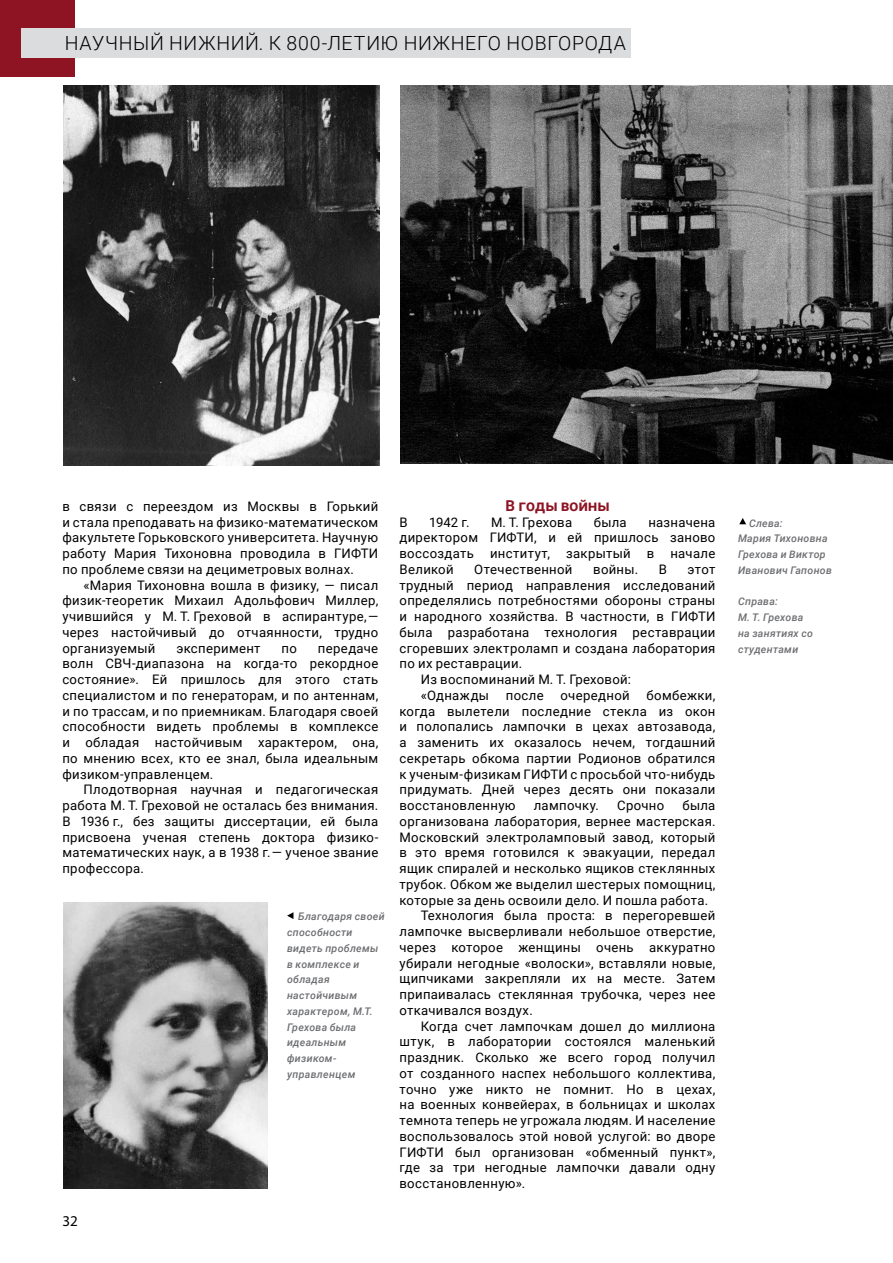
<style>
.page{position:relative;width:893px;height:1263px;background:#fff}
.page>*{position:absolute;margin:0;border:0;box-sizing:border-box;transform-origin:0 0}
.t1{font:300 19.5px "Roboto";letter-spacing:.03em;color:#000}
.t2{font:700 15px "Roboto";color:#8e1423}
.t3{font:15px "Myriad Pro";color:#000}
.t4{font:13.2px/15.8px "Roboto";letter-spacing:.025em;color:#000;text-align:justify}
.t5{font:italic 500 10.5px/15.8px "Roboto";letter-spacing:.03em;color:#6d6e71}
</style>
<div class="page">
<img style="left:401px;top:86px;width:492px;height:378px">
<div style="left:0;top:0;width:75px;height:77px;background:#8e1423"></div>
<div style="left:21px;top:28px;width:610px;height:29px;background:#dbdcde"></div>
<img style="left:64px;top:85px;width:316px;height:381px">
<img style="left:63px;top:902px;width:204px;height:286px">
<svg style="left:287px;top:912px;width:6px;height:7px"></svg>
<svg style="left:739px;top:518px;width:7px;height:6px"></svg>
<h1 class="t1" style="left:65px;top:29px;width:563px">НАУЧНЫЙ НИЖНИЙ. К 800-ЛЕТИЮ НИЖНЕГО НОВГОРОДА</h1>
<p class="t4" style="left:62px;top:498px;width:317px">в связи с переездом из Москвы в Горький и стала преподавать на физико-математическом факультете Горьковского университета. Научную работу Мария Тихоновна проводила в ГИФТИ по проблеме связи на дециметровых волнах.</p>
<p class="t4" style="left:62px;top:576px;width:317px;text-indent:21px">«Мария Тихоновна вошла в физику, — писал физик-теоретик Михаил Адольфович Миллер, учившийся у М. Т. Греховой в аспирантуре, — через настойчивый до отчаянности, трудно организуемый</p>
<p class="t4" style="left:62px;top:639px;width:317px;text-indent:255px">передаче волн СВЧ-диапазона на когда-то рекордное состояние». Ей пришлось для этого стать специалистом и по генераторам, и по антеннам, и по трассам, и по приемникам. Благодаря своей способности видеть проблемы в комплексе и обладая настойчивым характером, она, по мнению всех, кто ее знал, была идеальным физиком-управленцем.</p>
<p class="t4" style="left:62px;top:781px;width:317px;text-indent:21px">Плодотворная научная и педагогическая работа М. Т. Греховой не осталась без внимания.<br>В 1936 г., без защиты диссертации, ей была присвоена ученая степень доктора физико&shy;математических наук, а в 1938 г. — ученое звание профессора.</p>
<p class="t4" style="left:177px;top:639px;width:86px">эксперимент</p>
<p class="t4" style="left:282px;top:639px;width:17px">по</p>
<p class="t3" style="left:62px;top:1211px;width:17px">32</p>
<p class="t5" style="left:287px;top:908px;width:99px;text-indent:11px">Благодаря своей способности видеть проблемы в комплексе и обладая настойчивым характером, М.Т.<br>Грехова была идеальным физиком&shy;управленцем</p>
<p class="t2" style="left:505px;top:495px;width:105px">В годы войны</p>
<p class="t4" style="left:400px;top:513px;width:10px">В</p>
<p class="t4" style="left:429px;top:513px;width:42px">1942 г.</p>
<p class="t4" style="left:491px;top:513px;width:83px">М. Т. Грехова</p>
<p class="t4" style="left:594px;top:513px;width:35px">была</p>
<p class="t4" style="left:400px;top:513px;width:317px;text-indent:249px">назначена директором ГИФТИ, и ей пришлось заново воссоздать институт, закрытый в начале Великой</p>
<p class="t4" style="left:474px;top:561px;width:100px">Отечественной</p>
<p class="t4" style="left:593px;top:561px;width:46px">войны.</p>
<p class="t4" style="left:659px;top:561px;width:10px">В</p>
<p class="t4" style="left:688px;top:561px;width:29px">этот</p>
<p class="t4" style="left:400px;top:576px;width:317px">трудный период направления исследований</p>
<p class="t4" style="left:400px;top:592px;width:317px">определялись потребностями обороны страны</p>
<p class="t4" style="left:400px;top:608px;width:317px">и народного хозяйства. В частности, в ГИФТИ</p>
<p class="t4" style="left:400px;top:624px;width:317px">была разработана технология реставрации</p>
<p class="t4" style="left:400px;top:639px;width:317px">сгоревших электроламп и создана лаборатория</p>
<p class="t4" style="left:400px;top:655px;width:124px">по их реставрации.</p>
<p class="t4" style="left:421px;top:671px;width:212px">Из воспоминаний М. Т. Греховой:</p>
<p class="t4" style="left:421px;top:687px;width:70px">«Однажды</p>
<p class="t4" style="left:506px;top:687px;width:39px">после</p>
<p class="t4" style="left:560px;top:687px;width:71px">очередной</p>
<p class="t4" style="left:400px;top:687px;width:317px;text-indent:247px">бомбежки, когда вылетели последние стекла из окон и полопались лампочки в цехах автозавода, а заменить их оказалось нечем, тогдашний секретарь обкома партии Родионов обратился к ученым-физикам ГИФТИ с просьбой что-нибудь придумать. Дней через десять они показали восстановленную</p>
<p class="t4" style="left:534px;top:797px;width:67px">лампочку.</p>
<p class="t4" style="left:617px;top:797px;width:49px">Срочно</p>
<p class="t4" style="left:682px;top:797px;width:35px">была</p>
<p class="t4" style="left:400px;top:813px;width:317px">организована лаборатория, вернее мастерская.</p>
<p class="t4" style="left:400px;top:828px;width:317px">Московский электроламповый завод, который</p>
<p class="t4" style="left:400px;top:844px;width:317px">в это время готовился к эвакуации, передал</p>
<p class="t4" style="left:400px;top:860px;width:317px">ящик спиралей и несколько ящиков стеклянных</p>
<p class="t4" style="left:400px;top:876px;width:317px">трубок. Обком же выделил шестерых помощниц,</p>
<p class="t4" style="left:400px;top:891px;width:310px">которые за день освоили дело. И пошла работа.</p>
<p class="t4" style="left:421px;top:907px;width:296px">Технология была проста: в перегоревшей</p>
<p class="t4" style="left:400px;top:923px;width:317px">лампочке высверливали небольшое отверстие,</p>
<p class="t4" style="left:400px;top:939px;width:317px">через которое женщины очень аккуратно</p>
<p class="t4" style="left:400px;top:954px;width:317px">убирали негодные «волоски», вставляли новые,</p>
<p class="t4" style="left:400px;top:970px;width:317px">щипчиками закрепляли их на месте. Затем</p>
<p class="t4" style="left:400px;top:986px;width:317px">припаивалась стеклянная трубочка, через нее</p>
<p class="t4" style="left:400px;top:1002px;width:135px">откачивался воздух.</p>
<p class="t4" style="left:421px;top:1017px;width:296px">Когда счет лампочкам дошел до миллиона</p>
<p class="t4" style="left:400px;top:1033px;width:317px">штук, в лаборатории состоялся маленький</p>
<p class="t4" style="left:400px;top:1049px;width:317px">праздник. Сколько же всего город получил</p>
<p class="t4" style="left:400px;top:1065px;width:317px">от созданного наспех небольшого коллектива,</p>
<p class="t4" style="left:400px;top:1080px;width:317px">точно уже никто не помнит. Но в цехах,</p>
<p class="t4" style="left:400px;top:1096px;width:317px">на военных конвейерах, в больницах и школах</p>
<p class="t4" style="left:400px;top:1112px;width:317px">темнота теперь не угрожала людям. И население</p>
<p class="t4" style="left:400px;top:1128px;width:317px">воспользовалось этой новой услугой: во дворе</p>
<p class="t4" style="left:400px;top:1143px;width:317px">ГИФТИ был организован «обменный пункт»,</p>
<p class="t4" style="left:400px;top:1159px;width:317px">где за три негодные лампочки давали одну</p>
<p class="t4" style="left:400px;top:1175px;width:127px">восстановленную».</p>
<p class="t5" style="left:738px;top:515px;width:95px;text-indent:11px">Слева:<br>Мария Тихоновна<br>Грехова и Виктор<br>Иванович Гапонов</p>
<p class="t5" style="left:738px;top:593px;width:76px">Справа:<br>М. Т. Грехова на занятиях со студентами</p>
</div>
